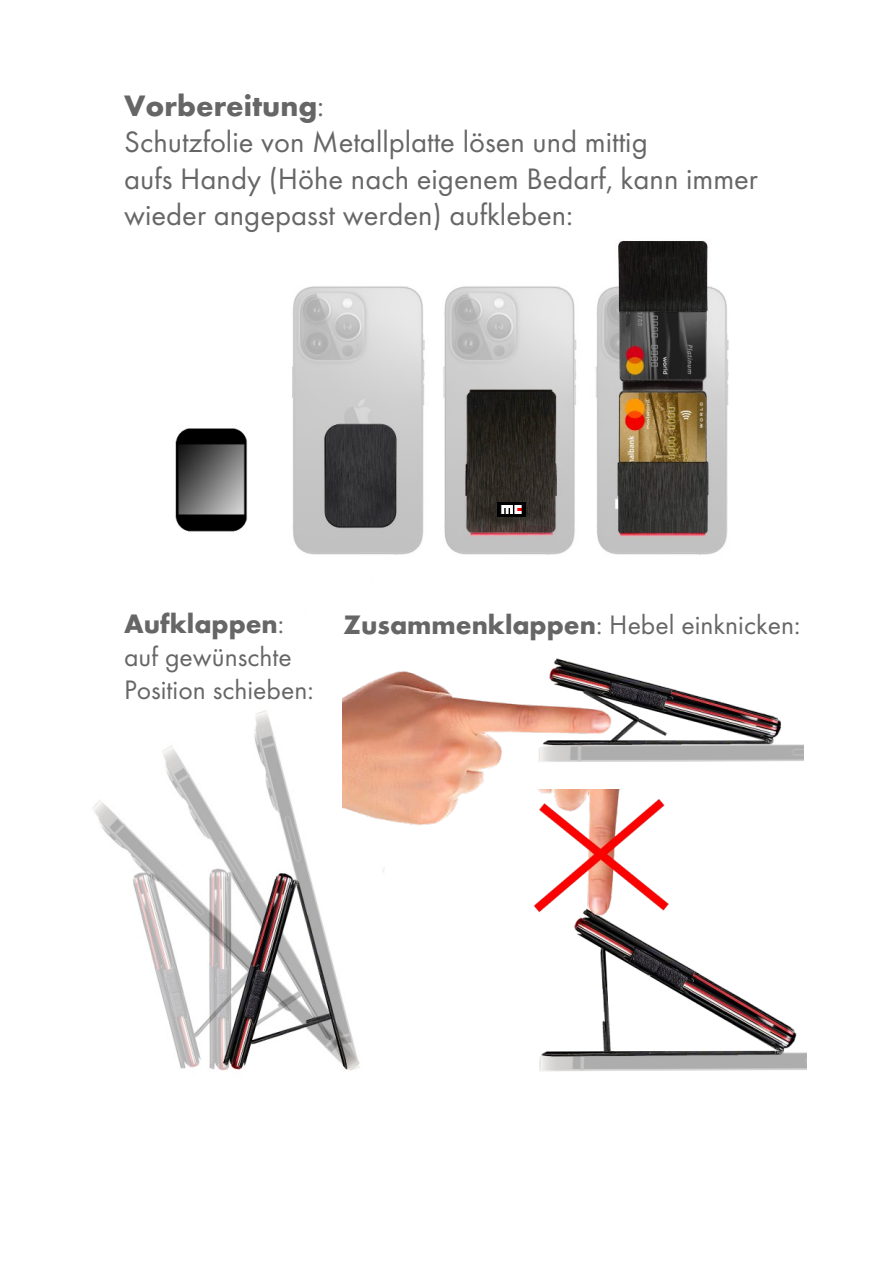
<style>
.page{position:relative;width:893px;height:1263px;background:#fff}
.page>*{position:absolute;margin:0;border:0;box-sizing:border-box;transform-origin:0 0}
.t1{font:30.75px/36.8px "Futura TOT Boo";color:#666}
.t2{font:700 30.75px "Futura TOT";color:#666}
.t3{font:27.75px/33.2px "Futura TOT Boo";color:#666}
.t4{font:700 27.75px "Futura TOT";color:#666}
.s1{font-family:"Futura TOT Boo";font-weight:400}
.s2{font-family:"Futura TOT";font-weight:700}
</style>
<div class="page">
<img style="left:92px;top:710px;width:268px;height:361px">
<img style="left:539px;top:944px;width:268px;height:127px">
<img style="left:342px;top:658px;width:462px;height:286px">
<img style="left:292px;top:241px;width:437px;height:314px">
<img style="left:175px;top:428px;width:73px;height:104px">
<img style="left:497px;top:502px;width:29px;height:14px">
<p class="t2" style="left:124px;top:93px;width:202px">Vorbereitung<span class="s1">:</span></p>
<p class="t1" style="left:124px;top:126px;width:635px">Schutzfolie von Metallplatte lösen und mittig<br>aufs Handy (Höhe nach eigenem Bedarf, kann immer wieder angepasst werden) aufkleben:</p>
<p class="t4" style="left:124px;top:613px;width:162px">Aufklappen<span class="s1">:</span></p>
<p class="t3" style="left:124px;top:643px;width:191px">auf gewünschte<br>Position schieben:</p>
<p class="t3" style="left:344px;top:611px;width:458px"><span class="s2">Zusammenklappen</span>: Hebel einknicken:</p>
</div>
